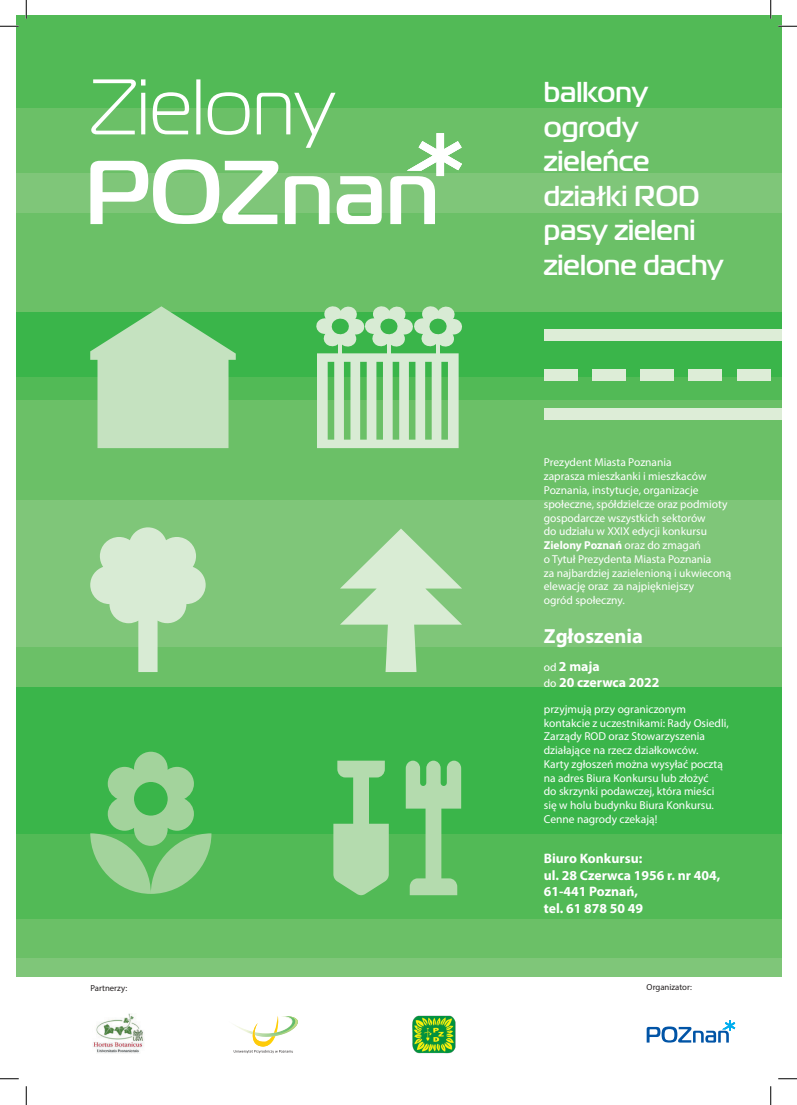
<style>
.page{position:relative;width:797px;height:1105px;background:#fff}
.page>*{position:absolute;margin:0;border:0;box-sizing:border-box;transform-origin:0 0}
.t1{font:500 28.75px "Magistral";color:#fff}
.t2{font:700 20.5px "Myriad Pro";color:#fff}
.t3{font:700 13.75px "Myriad Pro";color:#fff}
.t4{font:11.5px/13.8px "Myriad Pro";color:#fff}
.t5{font:8.75px "Myriad Pro";color:#231f20}
.s1{font-weight:700}
.s2{font-weight:400;font-size:11.5px}
</style>
<div class="page">
<div style="left:16px;top:942px;width:765px;height:39px;background:#7fc679"></div>
<div style="left:16px;top:883px;width:765px;height:75px;background:#6bc067"></div>
<div style="left:16px;top:834px;width:765px;height:85px;background:#52ba56"></div>
<div style="left:16px;top:686px;width:765px;height:148px;background:#3ab54a"></div>
<div style="left:16px;top:647px;width:765px;height:39px;background:#6bc067"></div>
<div style="left:16px;top:499px;width:765px;height:148px;background:#7fc679"></div>
<div style="left:16px;top:397px;width:765px;height:102px;background:#6bc067"></div>
<div style="left:16px;top:377px;width:765px;height:23px;background:#52ba56"></div>
<div style="left:16px;top:312px;width:765px;height:65px;background:#3ab54a"></div>
<div style="left:16px;top:212px;width:765px;height:100px;background:#6bc067"></div>
<div style="left:16px;top:173px;width:765px;height:39px;background:#7fc679"></div>
<div style="left:16px;top:108px;width:765px;height:65px;background:#6bc067"></div>
<div style="left:16px;top:16px;width:765px;height:92px;background:#52ba56"></div>
<div style="left:16px;top:977px;width:765px;height:112px;background:#fff"></div>
<svg style="left:91px;top:79px;width:244px;height:69px"></svg>
<svg style="left:90px;top:159px;width:188px;height:65px"></svg>
<svg style="left:285px;top:176px;width:44px;height:48px"></svg>
<svg style="left:337px;top:176px;width:45px;height:48px"></svg>
<svg style="left:390px;top:133px;width:72px;height:91px"></svg>
<svg style="left:90px;top:527px;width:116px;height:145px"></svg>
<svg style="left:90px;top:306px;width:146px;height:142px"></svg>
<svg style="left:340px;top:529px;width:122px;height:143px"></svg>
<svg style="left:316px;top:306px;width:146px;height:142px"></svg>
<hr style="left:436px;top:340px;width:3px;height:19px;background:#d8ebd4">
<svg style="left:90px;top:752px;width:121px;height:142px"></svg>
<div style="left:544px;top:330px;width:237px;height:11px;background:#ddedd7"></div>
<div style="left:544px;top:409px;width:237px;height:11px;background:#ddedd7"></div>
<div style="left:544px;top:369px;width:33px;height:11px;background:#ddedd7"></div>
<div style="left:592px;top:369px;width:33px;height:11px;background:#ddedd7"></div>
<div style="left:640px;top:369px;width:33px;height:11px;background:#ddedd7"></div>
<div style="left:688px;top:369px;width:34px;height:11px;background:#ddedd7"></div>
<div style="left:737px;top:369px;width:33px;height:11px;background:#ddedd7"></div>
<img style="left:93px;top:1014px;width:51px;height:39px">
<svg style="left:646px;top:1020px;width:89px;height:22px"></svg>
<svg style="left:333px;top:761px;width:56px;height:134px"></svg>
<svg style="left:406px;top:761px;width:55px;height:134px"></svg>
<svg style="left:233px;top:1016px;width:65px;height:37px"></svg>
<img style="left:412px;top:1016px;width:44px;height:37px">
<svg style="left:0;top:25px;width:19px;height:2px"></svg>
<svg style="left:778px;top:25px;width:19px;height:2px"></svg>
<svg style="left:0;top:1078px;width:19px;height:1px"></svg>
<svg style="left:778px;top:1078px;width:19px;height:1px"></svg>
<svg style="left:25px;top:0;width:2px;height:19px"></svg>
<svg style="left:25px;top:1086px;width:2px;height:19px"></svg>
<svg style="left:770px;top:0;width:1px;height:19px"></svg>
<svg style="left:770px;top:1086px;width:1px;height:19px"></svg>
<p class="t1" style="left:544px;top:75px;width:106px">balkony</p>
<p class="t1" style="left:544px;top:109px;width:96px">ogrody</p>
<p class="t1" style="left:544px;top:144px;width:107px">zieleńce</p>
<p class="t1" style="left:544px;top:178px;width:157px">działki ROD</p>
<p class="t1" style="left:544px;top:213px;width:153px">pasy zieleni</p>
<p class="t1" style="left:544px;top:247px;width:181px">zielone dachy</p>
<p class="t4" style="left:544px;top:456px;width:129px">Prezydent Miasta Poznania</p>
<p class="t4" style="left:544px;top:469px;width:185px">zaprasza mieszkanki i mieszkaców Poznania, instytucje, organizacje społeczne, spółdzielcze oraz podmioty gospodarcze wszystkich sektorów</p>
<p class="t4" style="left:544px;top:524px;width:165px">do udziału w XXIX edycji konkursu<br><span class="s1">Zielony Poznań</span> oraz do zmagań</p>
<p class="t4" style="left:544px;top:552px;width:169px">o Tytuł Prezydenta Miasta Poznania</p>
<p class="t4" style="left:544px;top:566px;width:189px">za najbardziej zazielenioną i ukwieconą elewację oraz za najpiękniejszy<br>ogród społeczny.</p>
<p class="t2" style="left:544px;top:622px;width:101px">Zgłoszenia</p>
<p class="t3" style="left:544px;top:657px;width:57px"><span class="s2">od</span> 2 maja</p>
<p class="t3" style="left:544px;top:674px;width:117px"><span class="s2">do</span> 20 czerwca 2022</p>
<p class="t4" style="left:544px;top:702px;width:144px">przyjmują przy ograniczonym</p>
<p class="t4" style="left:544px;top:716px;width:186px">kontakcie z uczestnikami: Rady Osiedli,<br>Zarządy ROD oraz Stowarzyszenia działające na rzecz działkowców.</p>
<p class="t4" style="left:544px;top:757px;width:180px">Karty zgłoszeń można wysyłać pocztą</p>
<p class="t4" style="left:544px;top:771px;width:166px">na adres Biura Konkursu lub złożyć</p>
<p class="t4" style="left:544px;top:784px;width:172px">do skrzynki podawczej, która mieści</p>
<p class="t4" style="left:544px;top:798px;width:172px">się w holu budynku Biura Konkursu.</p>
<p class="t4" style="left:544px;top:812px;width:115px">Cenne nagrody czekają!</p>
<p class="t3" style="left:544px;top:849px;width:100px">Biuro Konkursu:</p>
<p class="t3" style="left:544px;top:866px;width:178px">ul. 28 Czerwca 1956 r. nr 404,</p>
<p class="t3" style="left:544px;top:882px;width:96px">61-441 Poznań,</p>
<p class="t3" style="left:544px;top:899px;width:101px">tel. 61 878 50 49</p>
<p class="t5" style="left:90px;top:982px;width:38px">Partnerzy:</p>
<p class="t5" style="left:646px;top:981px;width:47px">Organizator:</p>
</div>
